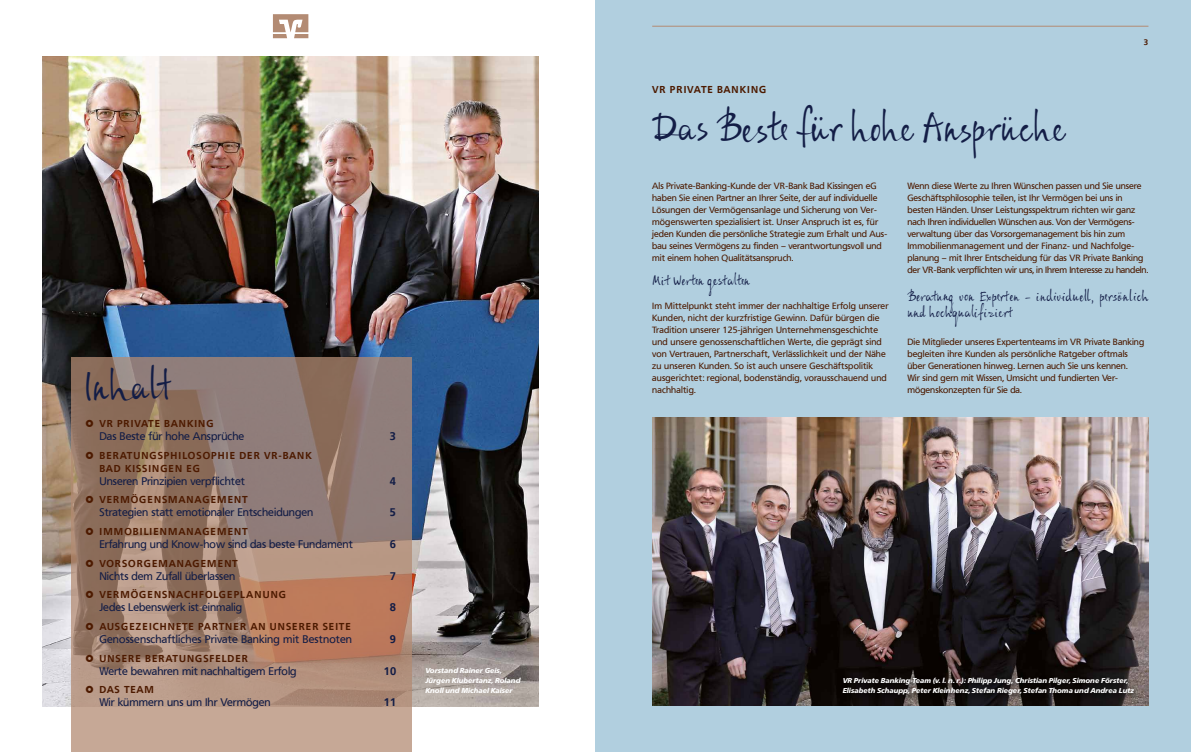
<style>
.page{position:relative;width:1191px;height:752px;background:#fff}
.page>*{position:absolute;margin:0;border:0;box-sizing:border-box;transform-origin:0 0}
.t1{font:40px "ALS Syys Script";color:#131d46}
.t2{font:14px/16px "ALS Syys Script";letter-spacing:.01em;color:#131d46}
.t3{font:11px "Frutiger VR";color:#131d46}
.t4{font:700 11px "Frutiger VR";color:#131d46}
.t5{font:700 10px/13px "Frutiger VR";letter-spacing:.1em;color:#4d1a00}
.t6{font:700 10px "Frutiger VR";letter-spacing:.08em;color:#4d1a00}
.t7{font:700 10px "Frutiger VR";letter-spacing:.12em;color:#4d1a00}
.t8{font:9px/12px "Frutiger VR";color:#4d1a00}
.t9{font:700 8px "Frutiger VR";color:#4d1a00}
.t10{font:italic 900 7px/10px "Frutiger VR";color:#fff}
</style>
<div class="page">
<svg style="left:273px;top:14px;width:35px;height:24px"></svg>
<div style="left:595px;top:0;width:596px;height:751px;background:#b1cfdf"></div>
<img style="left:652px;top:417px;width:496px;height:288px">
<hr style="left:652px;top:26px;width:496px;height:1px;background:#b38b73">
<img style="left:43px;top:57px;width:496px;height:649px">
<svg style="left:71px;top:357px;width:340px;height:394px;background:#a38374"></svg>
<div style="left:839px;top:674px;width:301px;height:27px;background:#000;opacity:.75"></div>
<svg style="left:86px;top:419px;width:7px;height:7px"></svg>
<svg style="left:86px;top:451px;width:7px;height:7px"></svg>
<svg style="left:86px;top:495px;width:7px;height:8px"></svg>
<svg style="left:86px;top:527px;width:7px;height:7px"></svg>
<svg style="left:86px;top:559px;width:7px;height:7px"></svg>
<svg style="left:86px;top:590px;width:7px;height:8px"></svg>
<svg style="left:86px;top:622px;width:7px;height:7px"></svg>
<svg style="left:86px;top:654px;width:7px;height:7px"></svg>
<svg style="left:86px;top:685px;width:7px;height:8px"></svg>
<h1 class="t1" style="left:83px;top:363px;width:81px;rotate:-1deg">Inha lt</h1>
<p class="t6" style="left:99px;top:417px;width:116px">VR PRIVATE BANKING</p>
<p class="t3" style="left:99px;top:429px;width:146px">Das Beste für hohe Ansprüche</p>
<p class="t4" style="left:390px;top:429px;width:8px">3</p>
<p class="t5" style="left:99px;top:448px;width:214px">BERATUNGSPHILOSOPHIE DER VR-BANK<br>BAD KISSINGEN EG</p>
<p class="t3" style="left:99px;top:474px;width:147px">Unseren Prinzipien verpflichtet</p>
<p class="t4" style="left:390px;top:474px;width:8px">4</p>
<p class="t5" style="left:99px;top:493px;width:150px">VERMÖGENSMANAGEMENT</p>
<p class="t3" style="left:99px;top:505px;width:215px">Strategien statt emotionaler Entscheidungen</p>
<p class="t4" style="left:390px;top:505px;width:8px">5</p>
<p class="t7" style="left:99px;top:525px;width:150px">IMMOBILIENMANAGEMENT</p>
<p class="t3" style="left:99px;top:537px;width:255px">Erfahrung und Know-how sind das beste Fundament</p>
<p class="t4" style="left:390px;top:537px;width:8px">6</p>
<p class="t5" style="left:99px;top:556px;width:140px">VORSORGEMANAGEMENT</p>
<p class="t3" style="left:99px;top:569px;width:137px">Nichts dem Zufall überlassen</p>
<p class="t4" style="left:390px;top:569px;width:8px">7</p>
<p class="t5" style="left:99px;top:588px;width:188px">VERMÖGENSNACHFOLGEPLANUNG</p>
<p class="t3" style="left:99px;top:600px;width:144px">Jedes Lebenswerk ist einmalig</p>
<p class="t4" style="left:390px;top:600px;width:8px">8</p>
<p class="t5" style="left:99px;top:619px;width:253px">AUSGEZEICHNETE PARTNER AN UNSERER SEITE</p>
<p class="t3" style="left:99px;top:632px;width:254px">Genossenschaftliches Private Banking mit Bestnoten</p>
<p class="t4" style="left:390px;top:632px;width:8px">9</p>
<p class="t5" style="left:99px;top:651px;width:150px">UNSERE BERATUNGSFELDER</p>
<p class="t3" style="left:99px;top:664px;width:199px">Werte bewahren mit nachhaltigem Erfolg</p>
<p class="t4" style="left:384px;top:664px;width:14px">10</p>
<p class="t5" style="left:99px;top:683px;width:56px">DAS TEAM</p>
<p class="t3" style="left:99px;top:695px;width:173px">Wir kümmern uns um Ihr Vermögen</p>
<p class="t4" style="left:384px;top:695px;width:14px">11</p>
<p class="t6" style="left:652px;top:83px;width:116px">VR PRIVATE BANKING</p>
<h1 class="t1" style="left:652px;top:103px;width:416px">Das Beste für hohe Ansprüche</h1>
<p class="t9" style="left:1144px;top:37px;width:6px">3</p>
<p class="t8" style="left:652px;top:180px;width:236px">Als Private-Banking-Kunde der VR-Bank Bad Kissingen eG haben Sie einen Partner an Ihrer Seite, der auf individuelle Lösungen der Vermögensanlage und Sicherung von Ver&shy;mögenswerten spezialisiert ist. Unser Anspruch ist es, für jeden Kunden die persönliche Strategie zum Erhalt und Aus&shy;bau seines Vermögens zu finden – verantwortungsvoll und mit einem hohen Qualitätsanspruch.</p>
<h2 class="t2" style="left:652px;top:272px;width:99px">Mit Werten gestalten</h2>
<p class="t8" style="left:652px;top:300px;width:238px">Im Mittelpunkt steht immer der nachhaltige Erfolg unserer Kunden, nicht der kurzfristige Gewinn. Dafür bürgen die Tradition unserer 125-jährigen Unternehmensgeschichte und unsere genossenschaftlichen Werte, die geprägt sind von Vertrauen, Partnerschaft, Verlässlichkeit und der Nähe zu unseren Kunden. So ist auch unsere Geschäftspolitik ausgerichtet: regional, bodenständig, vorausschauend und nachhaltig.</p>
<p class="t8" style="left:907px;top:180px;width:242px">Wenn diese Werte zu Ihren Wünschen passen und Sie unsere Geschäftsphilosophie teilen, ist Ihr Vermögen bei uns in besten Händen. Unser Leistungsspektrum richten wir ganz nach Ihren individuellen Wünschen aus. Von der Vermögens&shy;verwaltung über das Vorsorgemanagement bis hin zum Immobilienmanagement und der Finanz- und Nachfolge&shy;planung – mit Ihrer Entscheidung für das VR Private Banking der VR-Bank verpflichten wir uns, in Ihrem Interesse zu handeln.</p>
<h2 class="t2" style="left:907px;top:288px;width:242px">Beratung von Experten - individuell, persönlich und hochqualifiziert</h2>
<p class="t8" style="left:907px;top:336px;width:238px">Die Mitglieder unseres Expertenteams im VR Private Banking begleiten ihre Kunden als persönliche Ratgeber oftmals über Generationen hinweg. Lernen auch Sie uns kennen.<br>Wir sind gern mit Wissen, Umsicht und fundierten Ver&shy;mögenskonzepten für Sie da.</p>
<p class="t10" style="left:425px;top:665px;width:97px">Vorstand Rainer Geis,<br>Jürgen Klubertanz, Roland<br>Knoll und Michael Kaiser</p>
<p class="t10" style="left:842px;top:675px;width:293px">VR Private Banking-Team (v. l. n. r.): Philipp Jung, Christian Pilger, Simone Förster,<br>Elisabeth Schaupp, Peter Kleinhenz, Stefan Rieger, Stefan Thoma und Andrea Lutz</p>
</div>
